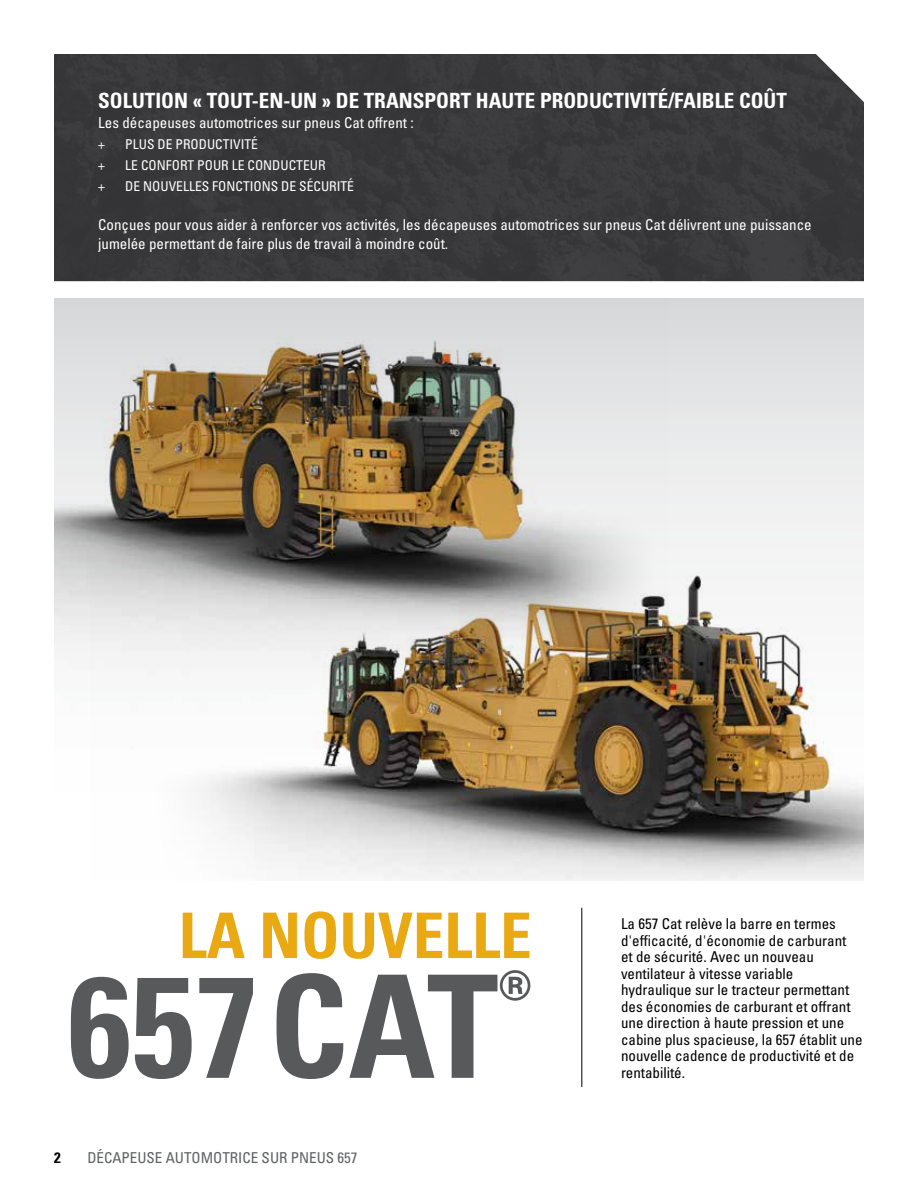
<style>
.page{position:relative;width:918px;height:1188px;background:#fff}
.page>*{position:absolute;margin:0;border:0;box-sizing:border-box;transform-origin:0 0}
.t1{font:142.95px "Univers LTCYR 67 Bold Cond";color:#58595b}
.t2{font:83.25px "Univers LTCYR 67 Bold Cond";color:#58595b}
.t3{font:62.85px "Univers LTCYR 67 Bold Cond";color:#e9a913}
.t4{font:21px "Univers LTCYR 67 Bold Cond";color:#fff}
.t5{font:condensed 15px/16.5px "Univers LTCYR 57";color:#000}
.t6{font:condensed 15px/19.5px "Univers LTCYR 57";color:#fff}
.t7{font:condensed 15px "Univers LTCYR 57";color:#5e6263}
.t8{font:15px "Univers LTCYR 67 Bold Cond";color:#000}
.t9{font:condensed 13.5px "Univers LTCYR 57";color:#fff}
</style>
<div class="page">
<div style="left:54px;top:54px;width:810px;height:227px;background:#383739"></div>
<hr style="left:582px;top:908px;width:1px;height:179px;background:#000">
<svg style="left:668px;top:299px;width:196px;height:262px"></svg>
<img style="left:54px;top:299px;width:614px;height:354px">
<img style="left:90px;top:561px;width:774px;height:320px">
<h3 class="t4" style="left:98px;top:88px;width:690px">SOLUTION « TOUT-EN-UN » DE TRANSPORT HAUTE PRODUCTIVITÉ/FAIBLE COÛT</h3>
<p class="t6" style="left:98px;top:112px;width:317px">Les décapeuses automotrices sur pneus Cat offrent :</p>
<p class="t9" style="left:98px;top:135px;width:8px">+</p>
<p class="t9" style="left:125px;top:135px;width:134px">PLUS DE PRODUCTIVITÉ</p>
<p class="t9" style="left:98px;top:156px;width:8px">+</p>
<p class="t9" style="left:125px;top:156px;width:202px">LE CONFORT POUR LE CONDUCTEUR</p>
<p class="t9" style="left:98px;top:177px;width:8px">+</p>
<p class="t9" style="left:125px;top:177px;width:230px">DE NOUVELLES FONCTIONS DE SÉCURITÉ</p>
<p class="t6" style="left:98px;top:214px;width:715px">Conçues pour vous aider à renforcer vos activités, les décapeuses automotrices sur pneus Cat délivrent une puissance jumelée permettant de faire plus de travail à moindre coût.</p>
<h3 class="t3" style="left:179px;top:897px;width:354px">LA NOUVELLE</h3>
<h2 class="t2" style="left:498px;top:950px;width:35px">®</h2>
<h1 class="t1" style="left:68px;top:939px;width:432px">657CAT</h1>
<p class="t8" style="left:54px;top:1148px;width:8px">2</p>
<p class="t7" style="left:87px;top:1148px;width:272px">DÉCAPEUSE AUTOMOTRICE SUR PNEUS 657</p>
<p class="t5" style="left:621px;top:915px;width:243px">La 657 Cat relève la barre en termes d'efficacité, d'économie de carburant<br>et de sécurité. Avec un nouveau ventilateur à vitesse variable hydraulique sur le tracteur permettant des économies de carburant et offrant une direction à haute pression et une cabine plus spacieuse, la 657 établit une nouvelle cadence de productivité et de</p>
<p class="t5" style="left:621px;top:1064px;width:66px">rentabilité.</p>
</div>
